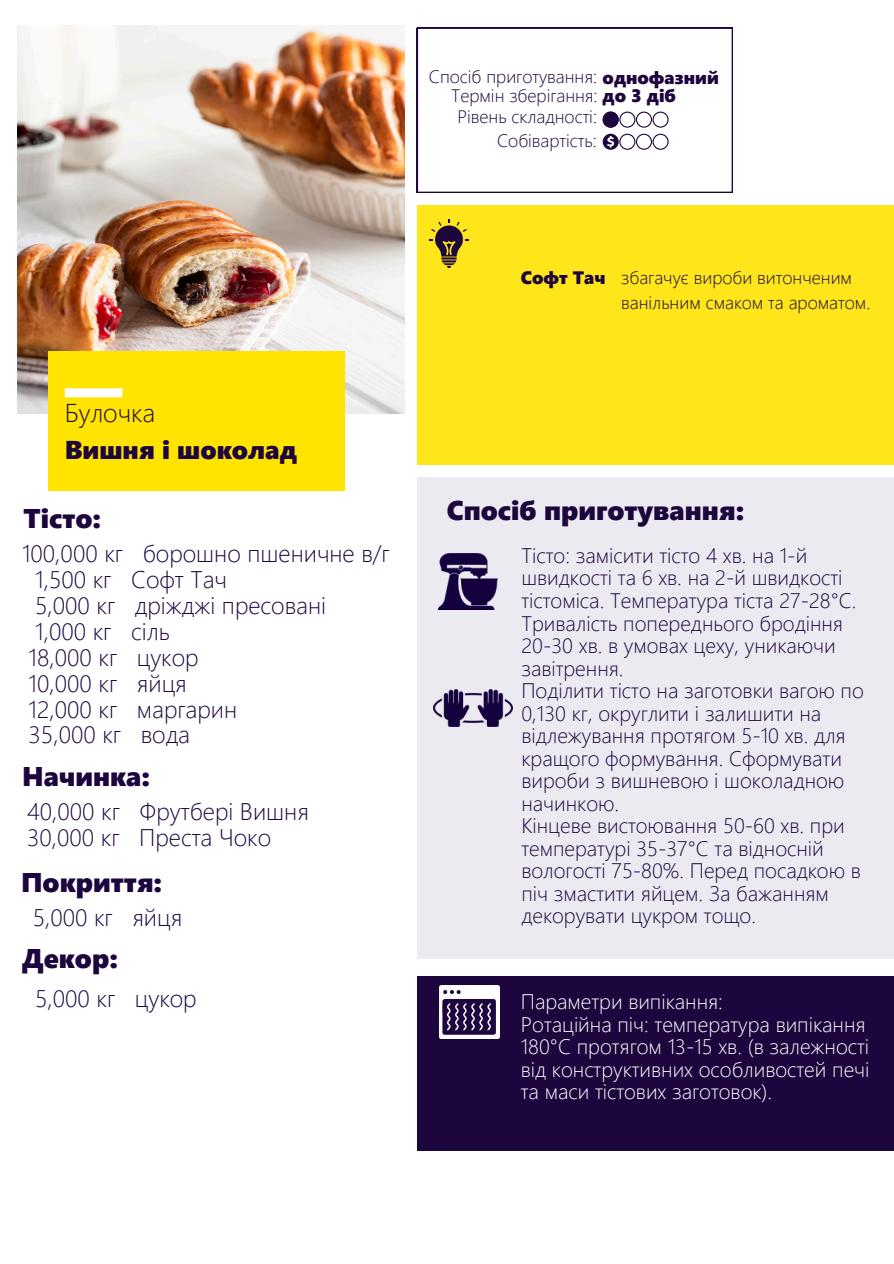
<style>
.page{position:relative;width:894px;height:1264px;background:#fff}
.page>*{position:absolute;margin:0;border:0;box-sizing:border-box;transform-origin:0 0}
.t1{font:27px "Segoe UI Black";color:#1d053d}
.t2{font:25.8px "Segoe UI Black";color:#1d053d}
.t3{font:300 25.8px "Segoe UI";color:#1d053d}
.t4{font:300 24px/26px "Segoe UI";color:#1d053d}
.t5{font:300 21px/22.5px "Segoe UI";color:#1d053d}
.t6{font:300 21px/22.5px "Segoe UI";color:#fff}
.t7{font:300 18px/24.8px "Segoe UI";color:#1d053d}
.t8{font:18px "Segoe UI Black";color:#1d053d}
.s1{font-family:"Segoe UI Black";font-weight:400}
</style>
<div class="page">
<div style="left:417px;top:476px;width:476px;height:482px;background:#ebeaf1"></div>
<img style="left:17px;top:26px;width:387px;height:387px">
<div style="left:417px;top:975px;width:476px;height:175px;background:#1d053d"></div>
<div style="left:48px;top:351px;width:296px;height:139px;background:#ffe400"></div>
<div style="left:65px;top:388px;width:57px;height:9px;background:#fff"></div>
<img style="left:438px;top:553px;width:60px;height:56px">
<img style="left:439px;top:985px;width:60px;height:53px">
<svg style="left:417px;top:28px;width:315px;height:165px"></svg>
<svg style="left:418px;top:29px;width:313px;height:162px"></svg>
<img style="left:433px;top:689px;width:79px;height:37px">
<div style="left:417px;top:205px;width:476px;height:259px;background:#ffe61a"></div>
<svg style="left:429px;top:219px;width:40px;height:49px"></svg>
<h3 class="t7" style="left:429px;top:63px;width:291px">Спосіб приготування: <span class="s1">однофазний</span></h3>
<h3 class="t7" style="left:451px;top:82px;width:226px">Термін зберігання: <span class="s1">до 3 діб</span></h3>
<h1 class="t7" style="left:457px;top:103px;width:141px">Рівень складності:</h1>
<h1 class="t7" style="left:497px;top:127px;width:101px">Собівартість:</h1>
<h5 class="t3" style="left:65px;top:394px;width:92px">Булочка</h5>
<h5 class="t2" style="left:65px;top:431px;width:234px">Вишня і шоколад</h5>
<h3 class="t1" style="left:24px;top:499px;width:79px">Тісто:</h3>
<p class="t4" style="left:22px;top:539px;width:369px">100,000 кг борошно пшеничне в/г<br>1,500 кг Софт Тач<br>5,000 кг дріжджі пресовані<br>1,000 кг сіль<br>18,000 кг цукор<br>10,000 кг яйця<br>12,000 кг маргарин<br>35,000 кг вода</p>
<p class="t1" style="left:22px;top:756px;width:129px">Начинка:</p>
<h5 class="t4" style="left:27px;top:796px;width:283px">40,000 кг Фрутбері Вишня<br>30,000 кг Преста Чоко</h5>
<p class="t1" style="left:21px;top:863px;width:143px">Покриття:</p>
<h1 class="t4" style="left:33px;top:903px;width:151px">5,000 кг яйця</h1>
<p class="t1" style="left:22px;top:939px;width:97px">Декор:</p>
<p class="t4" style="left:35px;top:983px;width:163px">5,000 кг цукор</p>
<p class="t8" style="left:520px;top:265px;width:86px">Софт Тач</p>
<p class="t7" style="left:621px;top:264px;width:250px">збагачує вироби витонченим ванільним смаком та ароматом.</p>
<p class="t1" style="left:446px;top:491px;width:299px">Спосіб приготування:</p>
<p class="t5" style="left:521px;top:543px;width:344px">Тісто: замісити тісто 4 хв. на 1-й швидкості та 6 хв. на 2-й швидкості тістоміса. Температура тіста 27-28°С.<br>Тривалість попереднього бродіння<br>20-30 хв. в умовах цеху, уникаючи завітрення.<br>Поділити тісто на заготовки вагою по<br>0,130 кг, округлити і залишити на відлежування протягом 5-10 хв. для кращого формування. Сформувати вироби з вишневою і шоколадною начинкою.<br>Кінцеве вистоювання 50-60 хв. при температурі 35-37°С та відносній вологості 75-80%. Перед посадкою в піч змастити яйцем. За бажанням декорувати цукром тощо.</p>
<p class="t6" style="left:520px;top:989px;width:350px">Параметри випікання:<br>Ротаційна піч: температура випікання 180°С протягом 13-15 хв. (в залежності від конструктивних особливостей печі та маси тістових заготовок).</p>
</div>
